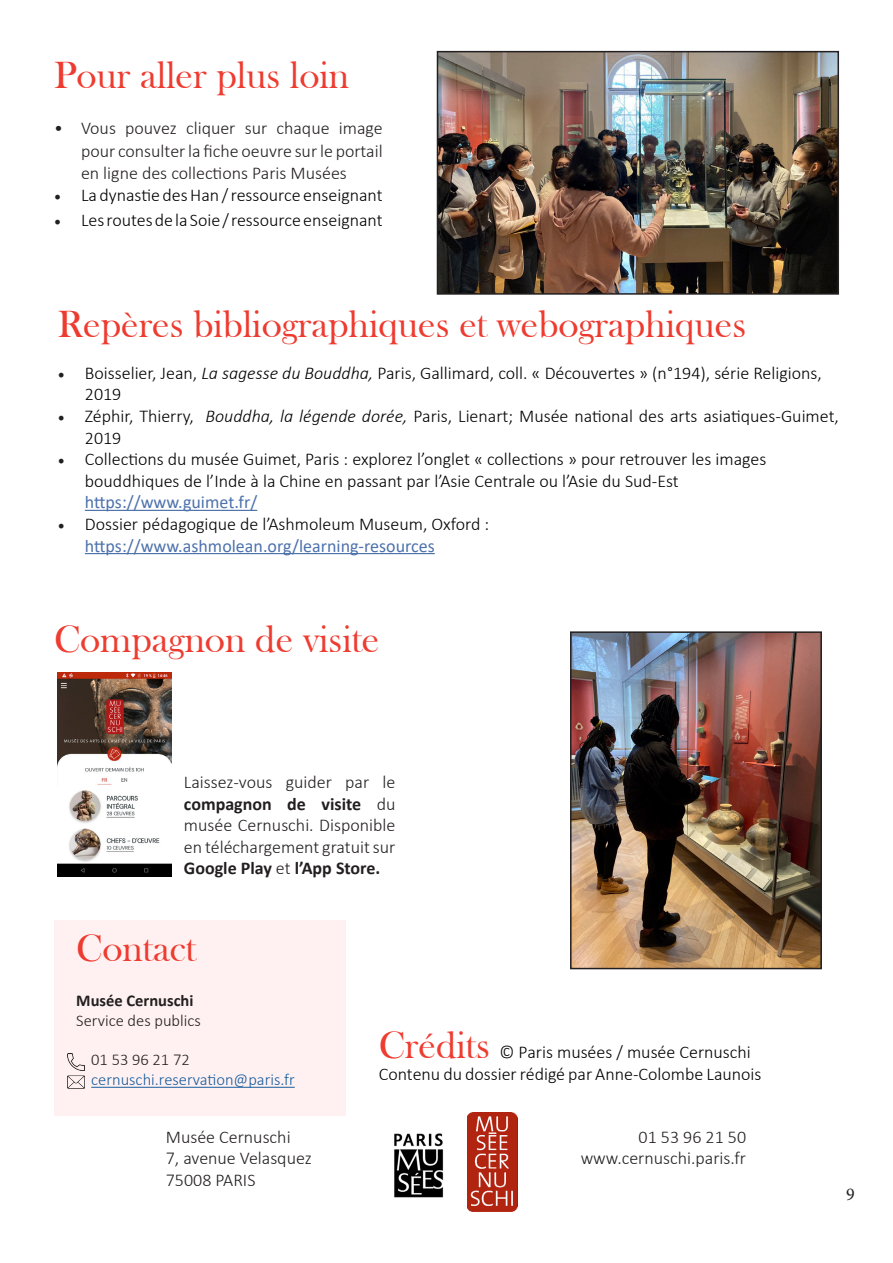
<style>
.page{position:relative;width:893px;height:1263px;background:#fff}
.page>*{position:absolute;margin:0;border:0;box-sizing:border-box;transform-origin:0 0}
.Titre{font:39px "Bask Old Face";color:#ee3b30}
.Titre-2{font:39px "Bask Old Face";color:#ee3c30}
.Titre-3{font:300 18px/21.6px "Calibri";color:#000001}
.Texte{font:300 18px/21.6px "Calibri";color:#231f20;text-align:justify}
.t1{font:18px "Minion Pro";color:#231f20}
.t2{font:300 16.5px/19.8px "Calibri";color:#231f20}
.t3{font:300 16.5px "Calibri";color:#175d9e}
.s1{font-family:"Minion Pro";font-weight:400;color:#231f20}
.s2{font-style:italic}
.s3{font-weight:400;color:#4d72ac}
.s4{font-weight:700}
.s5{font-family:"Bask Old Face";font-weight:400;font-size:39px;color:#ee3c30}
</style>
<div class="page">
<hr style="left:85px;top:510px;width:172px;height:1px;background:#4d72ac">
<hr style="left:85px;top:553px;width:350px;height:1px;background:#4d72ac">
<img style="left:467px;top:1112px;width:50px;height:100px">
<img style="left:394px;top:1133px;width:50px;height:65px">
<div style="left:54px;top:921px;width:291px;height:195px;background:#ffeded"></div>
<hr style="left:91px;top:1087px;width:204px;height:1px;background:#175d9e">
<img style="left:68px;top:1075px;width:17px;height:14px">
<img style="left:68px;top:1053px;width:17px;height:17px">
<img style="left:440px;top:54px;width:396px;height:238px">
<div style="left:437px;top:51px;width:402px;height:244px;border:2px solid #231f20"></div>
<img style="left:573px;top:634px;width:246px;height:332px">
<div style="left:570px;top:631px;width:252px;height:338px;border:2px solid #231f20"></div>
<img style="left:57px;top:673px;width:115px;height:203px">
<p class="Titre" style="left:54px;top:54px;width:297px">Pour aller plus loin</p>
<p class="Texte" style="left:81px;top:117px;width:303px;line-height:22.5px;text-indent:-27px">• Vous pouvez cliquer sur chaque image pour consulter la fiche oeuvre sur le portail en ligne des collections Paris Musées</p>
<p class="Titre-3" style="left:54px;top:184px;width:330px"><span class="s1">•</span> La dynastie des Han / ressource enseignant</p>
<p class="Titre-3" style="left:54px;top:209px;width:330px"><span class="s1">•</span> Les routes de la Soie / ressource enseignant</p>
<p class="Titre" style="left:58px;top:303px;width:690px">Repères bibliographiques et webographiques</p>
<p class="Titre-3" style="left:85px;top:362px;width:738px;text-indent:-27px"><span class="s1">•</span> Boisselier, Jean, <span class="s2">La sagesse du Bouddha,</span> Paris, Gallimard, coll. « Découvertes » (n°194), série Religions,<br>2019</p>
<p class="Titre-3" style="left:85px;top:405px;width:756px;text-indent:-27px"><span class="s1">•</span> Zéphir, Thierry, <span class="s2">Bouddha, la légende dorée,</span> Paris, Lienart; Musée national des arts asiatiques-Guimet,<br>2019</p>
<p class="Titre-3" style="left:85px;top:448px;width:683px;text-indent:-27px"><span class="s1">•</span> Collections du musée Guimet, Paris : explorez l’onglet « collections » pour retrouver les images bouddhiques de l’Inde à la Chine en passant par l’Asie Centrale ou l’Asie du Sud-Est <span class="s3">https://www.guimet.fr/</span></p>
<p class="Titre-3" style="left:85px;top:513px;width:406px;text-indent:-27px"><span class="s1">•</span> Dossier pédagogique de l’Ashmoleum Museum, Oxford : <span class="s3">https://www.ashmolean.org/learning-resources</span></p>
<p class="Titre-2" style="left:54px;top:617px;width:327px">Compagnon de visite</p>
<p class="Texte" style="left:184px;top:771px;width:213px">Laissez-vous guider par le <span class="s4">compagnon de visite</span> du musée Cernuschi. Disponible en téléchargement gratuit sur <span class="s4">Google Play</span> et <span class="s4">l’App Store.</span></p>
<p class="Titre" style="left:76px;top:926px;width:121px">Contact</p>
<p class="t2" style="left:76px;top:990px;width:126px"><span class="s4">Musée Cernuschi<br></span>Service des publics</p>
<p class="t2" style="left:91px;top:1050px;width:100px">01 53 96 21 72</p>
<p class="t3" style="left:91px;top:1069px;width:205px">cernuschi.reservation@paris.fr</p>
<p class="Texte" style="left:166px;top:1126px;width:147px">Musée Cernuschi<br>7, avenue Velasquez</p>
<p class="Texte" style="left:166px;top:1169px;width:91px">75008 PARIS</p>
<p class="Titre-3" style="left:379px;top:1041px;width:374px"><span class="s5">Crédits</span> © Paris musées / musée Cernuschi</p>
<p class="Titre-3" style="left:379px;top:1063px;width:384px">Contenu du dossier rédigé par Anne-Colombe Launois</p>
<p class="Texte" style="left:639px;top:1126px;width:109px">01 53 96 21 50</p>
<p class="Texte" style="left:581px;top:1147px;width:167px">www.cernuschi.paris.fr</p>
<p class="t1" style="left:846px;top:1182px;width:10px">9</p>
</div>
